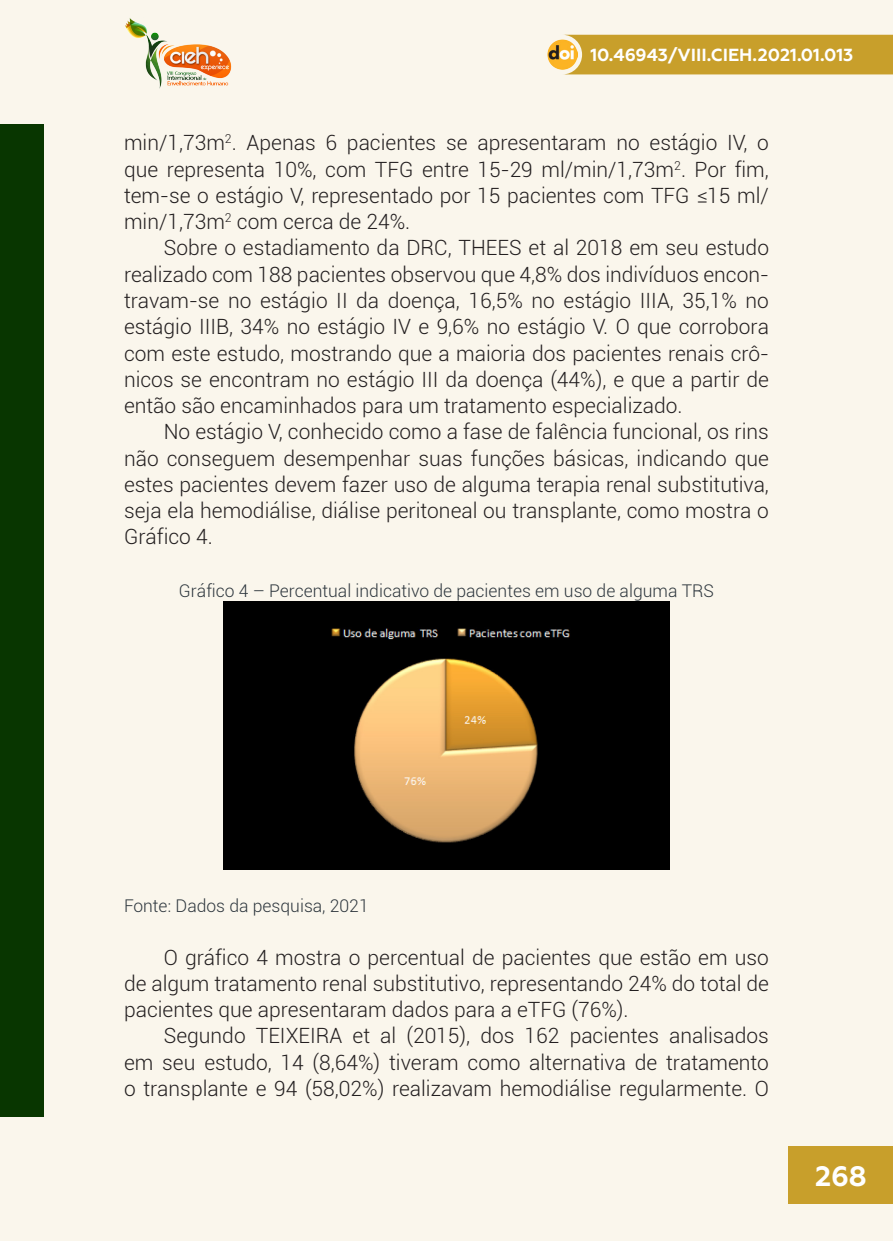
<style>
.page{position:relative;width:893px;height:1241px;background:#fff}
.page>*{position:absolute;margin:0;border:0;box-sizing:border-box;transform-origin:0 0}
.t1{font:700 28px "Geometria";color:#fff}
._7_CORPO{font:300 21px/26.2px "Roboto";color:#231f20;text-align:justify}
._9_LEGENDAS{font:300 17.5px "Roboto";color:#2e373e}
.t2{font:700 17.5px "Geometria";color:#fff}
._10_FONTES{font:300 17.5px "Roboto";color:#2e373e}
</style>
<div class="page">
<div style="left:0;top:0;width:893px;height:1240px;background:#faf6ec"></div>
<div style="left:0;top:124px;width:44px;height:992px;background:#083600"></div>
<img style="left:223px;top:601px;width:447px;height:268px">
<div style="left:562px;top:35px;width:331px;height:39px;background:#c89f2b"></div>
<img style="left:547px;top:40px;width:30px;height:29px">
<div style="left:789px;top:1145px;width:104px;height:58px;background:#c89f2b"></div>
<img style="left:125px;top:18px;width:107px;height:71px">
<p class="t2" style="left:590px;top:45px;width:264px">10.46943/VIII.CIEH.2021.01.013</p>
<p class="_7_CORPO" style="left:124px;top:129px;width:646px">min/1,73m<sup>2</sup>. Apenas 6 pacientes se apresentaram no estágio IV, o que representa 10%, com TFG entre 15-29 ml/min/1,73m<sup>2</sup>. Por fim, tem-se o estágio V, representado por 15 pacientes com TFG ≤15 ml/ min/1,73m<sup>2</sup> com cerca de 24%.</p>
<p class="_7_CORPO" style="left:124px;top:234px;width:646px;text-indent:40px">Sobre o estadiamento da DRC, THEES et al 2018 em seu estudo realizado com 188 pacientes observou que 4,8% dos indivíduos encon&shy;travam-se no estágio II da doença, 16,5% no estágio IIIA, 35,1% no estágio IIIB, 34% no estágio IV e 9,6% no estágio V. O que corrobora com este estudo, mostrando que a maioria dos pacientes renais crô&shy;nicos se encontram no estágio III da doença (44%), e que a partir de então são encaminhados para um tratamento especializado.</p>
<p class="_7_CORPO" style="left:124px;top:418px;width:646px;text-indent:40px">No estágio V, conhecido como a fase de falência funcional, os rins não conseguem desempenhar suas funções básicas, indicando que estes pacientes devem fazer uso de alguma terapia renal substitutiva, seja ela hemodiálise, diálise peritoneal ou transplante, como mostra o Gráfico 4.</p>
<p class="_9_LEGENDAS" style="left:179px;top:578px;width:537px">Gráfico 4 – Percentual indicativo de pacientes em uso de alguma TRS</p>
<p class="_10_FONTES" style="left:124px;top:893px;width:246px">Fonte: Dados da pesquisa, 2021</p>
<p class="_7_CORPO" style="left:124px;top:943px;width:646px;text-indent:40px">O gráfico 4 mostra o percentual de pacientes que estão em uso de algum tratamento renal substitutivo, representando 24% do total de pacientes que apresentaram dados para a eTFG (76%).</p>
<p class="_7_CORPO" style="left:124px;top:1021px;width:646px;text-indent:40px">Segundo TEIXEIRA et al (2015), dos 162 pacientes analisados em seu estudo, 14 (8,64%) tiveram como alternativa de tratamento o transplante e 94 (58,02%) realizavam hemodiálise regularmente. O</p>
<h1 class="t1" style="left:815px;top:1158px;width:53px">268</h1>
</div>
